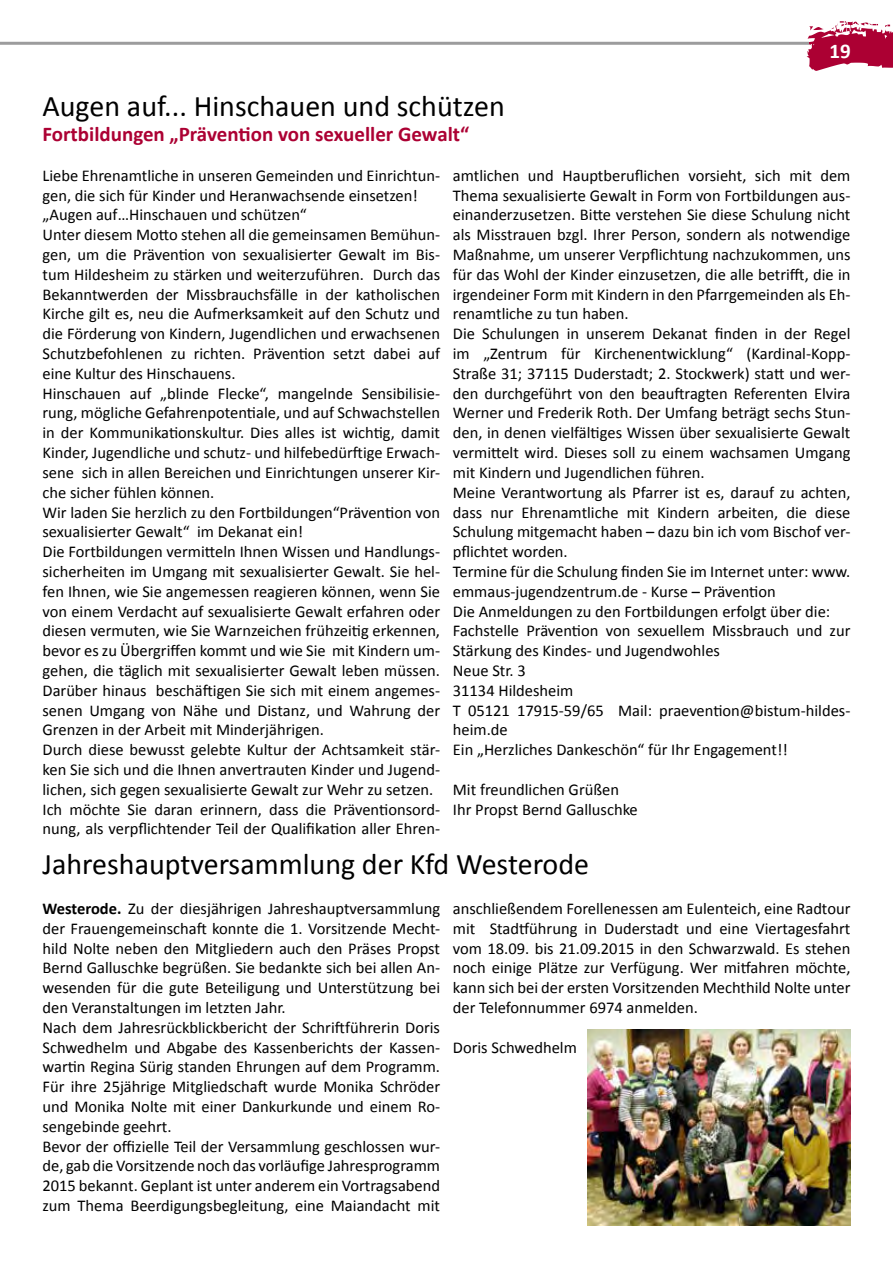
<style>
.page{position:relative;width:893px;height:1263px;background:#fff}
.page>*{position:absolute;margin:0;border:0;box-sizing:border-box;transform-origin:0 0}
.t1{font:30px "Calibri";color:#000}
.t2{font:700 21px "Calibri";color:#ac0033}
.t3{font:700 21px "Calibri";color:#fff}
.t4{font:16.5px/19.8px "Calibri";color:#000}
.s1{font-weight:700}
</style>
<div class="page">
<svg style="left:806px;top:21px;width:87px;height:50px"></svg>
<hr style="left:0;top:42px;width:809px;height:3px;background:#9c9c9d">
<img style="left:587px;top:1029px;width:263px;height:196px">
<p class="t3" style="left:829px;top:38px;width:23px">19</p>
<h1 class="t1" style="left:43px;top:87px;width:464px">Augen auf... Hinschauen und schützen</h1>
<p class="t2" style="left:43px;top:121px;width:428px">Fortbildungen „Prävention von sexueller Gewalt“</p>
<p class="t4" style="left:43px;top:166px;width:399px">Liebe Ehrenamtliche in unseren Gemeinden und Einrichtun&shy;gen, die sich für Kinder und Heranwachsende einsetzen! „Augen auf…Hinschauen und schützen“<br>Unter diesem Motto stehen all die gemeinsamen Bemühun&shy;gen, um die Prävention von sexualisierter Gewalt im Bis&shy;tum Hildesheim zu stärken und weiterzuführen. Durch das Bekanntwerden der Missbrauchsfälle in der katholischen Kirche gilt es, neu die Aufmerksamkeit auf den Schutz und die Förderung von Kindern, Jugendlichen und erwachsenen Schutzbefohlenen zu richten. Prävention setzt dabei auf eine Kultur des Hinschauens.<br>Hinschauen auf „blinde Flecke“, mangelnde Sensibilisie&shy;rung, mögliche Gefahrenpotentiale, und auf Schwachstellen in der Kommunikationskultur. Dies alles ist wichtig, damit Kinder, Jugendliche und schutz- und hilfebedürftige Erwach&shy;sene sich in allen Bereichen und Einrichtungen unserer Kir&shy;che sicher fühlen können.<br>Wir laden Sie herzlich zu den Fortbildungen“Prävention von sexualisierter Gewalt“ im Dekanat ein!<br>Die Fortbildungen vermitteln Ihnen Wissen und Handlungs&shy;sicherheiten im Umgang mit sexualisierter Gewalt. Sie hel&shy;fen Ihnen, wie Sie angemessen reagieren können, wenn Sie von einem Verdacht auf sexualisierte Gewalt erfahren oder diesen vermuten, wie Sie Warnzeichen frühzeitig erkennen, bevor es zu Übergriffen kommt und wie Sie mit Kindern um&shy;gehen, die täglich mit sexualisierter Gewalt leben müssen.<br>Darüber hinaus beschäftigen Sie sich mit einem angemes&shy;senen Umgang von Nähe und Distanz, und Wahrung der Grenzen in der Arbeit mit Minderjährigen.<br>Durch diese bewusst gelebte Kultur der Achtsamkeit stär&shy;ken Sie sich und die Ihnen anvertrauten Kinder und Jugend&shy;lichen, sich gegen sexualisierte Gewalt zur Wehr zu setzen.<br>Ich möchte Sie daran erinnern, dass die Präventionsord&shy;nung, als verpflichtender Teil der Qualifikation aller Ehren-</p>
<p class="t4" style="left:453px;top:166px;width:399px">amtlichen und Hauptberuflichen vorsieht, sich mit dem Thema sexualisierte Gewalt in Form von Fortbildungen aus&shy;einanderzusetzen. Bitte verstehen Sie diese Schulung nicht als Misstrauen bzgl. Ihrer Person, sondern als notwendige Maßnahme, um unserer Verpflichtung nachzukommen, uns für das Wohl der Kinder einzusetzen, die alle betrifft, die in irgendeiner Form mit Kindern in den Pfarrgemeinden als Eh&shy;renamtliche zu tun haben.<br>Die Schulungen in unserem Dekanat finden in der Regel im „Zentrum für Kirchenentwicklung“ (Kardinal-Kopp-Straße 31; 37115 Duderstadt; 2. Stockwerk) statt und wer&shy;den durchgeführt von den beauftragten Referenten Elvira Werner und Frederik Roth. Der Umfang beträgt sechs Stun&shy;den, in denen vielfältiges Wissen über sexualisierte Gewalt vermittelt wird. Dieses soll zu einem wachsamen Umgang mit Kindern und Jugendlichen führen.<br>Meine Verantwortung als Pfarrer ist es, darauf zu achten, dass nur Ehrenamtliche mit Kindern arbeiten, die diese Schulung mitgemacht haben – dazu bin ich vom Bischof ver&shy;pflichtet worden.<br>Termine für die Schulung finden Sie im Internet unter: www. emmaus-jugendzentrum.de - Kurse – Prävention<br>Die Anmeldungen zu den Fortbildungen erfolgt über die:<br>Fachstelle Prävention von sexuellem Missbrauch und zur Stärkung des Kindes- und Jugendwohles<br>Neue Str. 3<br>31134 Hildesheim<br>T 05121 17915-59/65 Mail: praevention@bistum-hildes&shy;heim.de<br>Ein „Herzliches Dankeschön“ für Ihr Engagement!!</p>
<p class="t4" style="left:453px;top:779px;width:186px">Mit freundlichen Grüßen<br>Ihr Propst Bernd Galluschke</p>
<h1 class="t1" style="left:43px;top:845px;width:548px">Jahreshauptversammlung der Kfd Westerode</h1>
<p class="t4" style="left:43px;top:899px;width:399px"><span class="s1">Westerode.</span> Zu der diesjährigen Jahreshauptversammlung der Frauengemeinschaft konnte die 1. Vorsitzende Mecht&shy;hild Nolte neben den Mitgliedern auch den Präses Propst Bernd Galluschke begrüßen. Sie bedankte sich bei allen An&shy;wesenden für die gute Beteiligung und Unterstützung bei den Veranstaltungen im letzten Jahr.<br>Nach dem Jahresrückblickbericht der Schriftführerin Doris Schwedhelm und Abgabe des Kassenberichts der Kassen&shy;wartin Regina Sürig standen Ehrungen auf dem Programm.<br>Für ihre 25jährige Mitgliedschaft wurde Monika Schröder und Monika Nolte mit einer Dankurkunde und einem Ro&shy;sengebinde geehrt.<br>Bevor der offizielle Teil der Versammlung geschlossen wur&shy;de, gab die Vorsitzende noch das vorläufige Jahresprogramm 2015 bekannt. Geplant ist unter anderem ein Vortragsabend zum Thema Beerdigungsbegleitung, eine Maiandacht mit</p>
<p class="t4" style="left:453px;top:899px;width:399px;text-align:justify">anschließendem Forellenessen am Eulenteich, eine Radtour mit Stadtführung in Duderstadt und eine Viertagesfahrt vom 18.09. bis 21.09.2015 in den Schwarzwald. Es stehen noch einige Plätze zur Verfügung. Wer mitfahren möchte, kann sich bei der ersten Vorsitzenden Mechthild Nolte unter der Telefonnummer 6974 anmelden.</p>
<p class="t4" style="left:453px;top:1037px;width:126px">Doris Schwedhelm</p>
</div>
